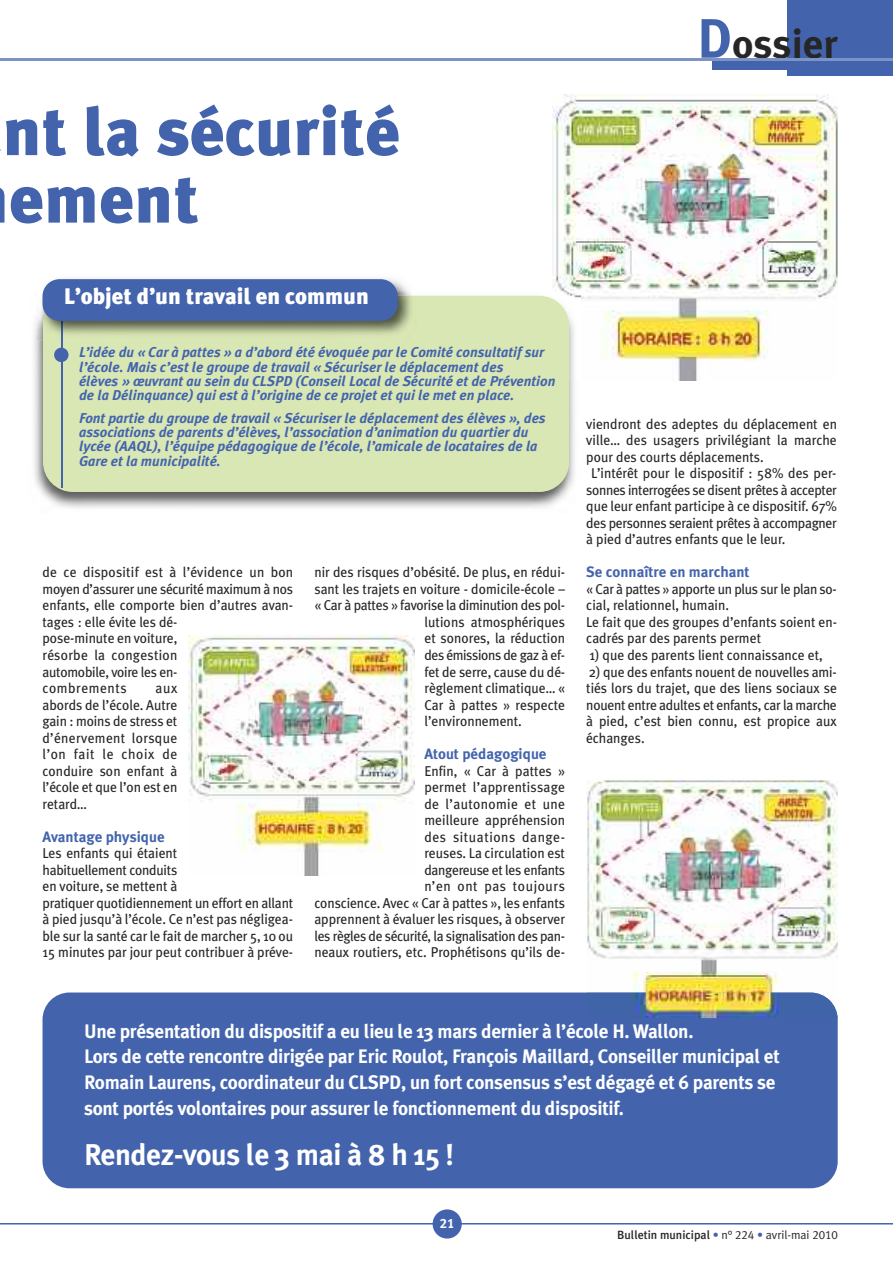
<style>
.page{position:relative;width:893px;height:1263px;background:#fff}
.page>*{position:absolute;margin:0;border:0;box-sizing:border-box;transform-origin:0 0}
.t1{font:900 67.5px/67.5px "Meta Plus";letter-spacing:.005em;color:#4364ad}
.t2{font:700 40.5px "Meta Plus";color:#272627}
.t3{font:700 30px "Meta Plus";letter-spacing:-.015em;color:#fff}
.t4{font:900 22.5px "Meta Plus";color:#fff}
.t5{font:700 19.5px/25.5px "Meta Plus";letter-spacing:-.015em;color:#fff}
.t6{font:700 15px "Meta Plus";color:#4364ad}
.t7{font:14.25px/16.5px "Meta Plus";color:#272627;scale:.96 1}
.t8{font:italic 700 14.25px/14.2px "Meta Plus";color:#4364ad}
.t9{font:14.25px "Meta Plus";letter-spacing:-.02em;color:#272627;scale:.96 1}
.t10{font:14.25px "Meta Plus";letter-spacing:-.025em;color:#272627;scale:.96 1}
.t11{font:14.25px "Meta Plus";letter-spacing:-.03em;color:#272627;scale:.96 1}
.t12{font:13.5px "Meta Plus Bold Caps";color:#fff}
.t13{font:500 12px "Meta Plus";color:#272627}
.s1{font-size:55.5px;color:#4364ad}
.s2{font-family:"Meta Plus Normal";font-weight:400;color:#4364ad}
.s3{font-family:"Meta Plus Normal";font-weight:400}
.s4{font-family:"Meta Plus Normal Caps";font-weight:400}
</style>
<div class="page">
<hr style="left:0;top:1223px;width:893px;height:1px;background:#4364ad">
<div style="left:433px;top:1209px;width:29px;height:29px;background:#4364ad;border-radius:50%"></div>
<div style="left:787px;top:0;width:106px;height:76px;background:#4364ad"></div>
<div style="left:712px;top:61px;width:181px;height:9px;background:#4364ad"></div>
<hr style="left:0;top:59px;width:893px;height:2px;background:#7b93c5">
<div style="left:43px;top:992px;width:795px;height:196px;background:#4364ad;border-radius:27px"></div>
<img style="left:189px;top:635px;width:225px;height:241px">
<img style="left:552px;top:95px;width:286px;height:286px">
<img style="left:34px;top:292px;width:546px;height:216px">
<div style="left:43px;top:296px;width:526px;height:196px;background:#d9e7b4;border-radius:30px"></div>
<hr style="left:61px;top:317px;width:2px;height:171px;background:#4364ad">
<div style="left:54px;top:348px;width:15px;height:14px;background:#4364ad;border-radius:50%"></div>
<img style="left:36px;top:278px;width:381px;height:62px">
<img style="left:43px;top:296px;width:374px;height:44px">
<img style="left:61px;top:321px;width:2px;height:19px">
<div style="left:43px;top:279px;width:355px;height:42px;background:#4364ad;border-radius:17px"></div>
<img style="left:587px;top:780px;width:251px;height:212px">
<img style="left:587px;top:992px;width:251px;height:26px">
<h1 class="t1" style="left:3px;top:98px;width:399px">nt la sécurité ement</h1>
<h2 class="t2" style="left:697px;top:20px;width:142px"><span class="s1">D</span>ossier</h2>
<h3 class="t4" style="left:64px;top:283px;width:307px">L’objet d’un travail en commun</h3>
<p class="t8" style="left:79px;top:345px;width:478px">L’idée du « Car à pattes » a d’abord été évoquée par le Comité consultatif sur l’école. Mais c’est le groupe de travail « Sécuriser le déplacement des<br>élèves » œuvrant au sein du CLSPD (Conseil Local de Sécurité et de Prévention de la Délinquance) qui est à l’origine de ce projet et qui le met en place.</p>
<p class="t8" style="left:79px;top:411px;width:468px">Font partie du groupe de travail « Sécuriser le déplacement des élèves », des associations de parents d’élèves, l’association d’animation du quartier du lycée (AAQL), l’équipe pédagogique de l’école, l’amicale de locataires de la Gare et la municipalité.</p>
<p class="t7" style="left:43px;top:564px;width:263px">de ce dispositif est à l’évidence un bon moyen d’assurer une sécurité maximum à nos enfants, elle comporte bien d’autres avan&shy;tages : elle évite les dé-<br>pose-minute en voiture,<br>résorbe la congestion<br>automobile, voire les en-<br>combrements</p>
<p class="t7" style="left:43px;top:680px;width:142px;text-align:justify;text-indent:113px">aux abords de l’école. Autre gain : moins de stress et d’énervement lorsque l’on fait le choix de conduire son enfant à l’école et que l’on est en retard…</p>
<p class="t6" style="left:43px;top:827px;width:124px">Avantage physique</p>
<p class="t7" style="left:43px;top:845px;width:263px">Les enfants qui étaient<br>habituellement conduits<br>en voiture, se mettent à<br>pratiquer quotidiennement un effort en allant à pied jusqu’à l’école. Ce n’est pas négligea&shy;ble sur la santé car le fait de marcher 5, 10 ou 15 minutes par jour peut contribuer à préve-</p>
<p class="t7" style="left:314px;top:564px;width:263px">nir des risques d’obésité. De plus, en rédui-</p>
<p class="t7" style="left:314px;top:581px;width:263px">sant les trajets en voiture - domicile-école –</p>
<p class="t9" style="left:314px;top:597px;width:263px">« Car à pattes » favorise la diminution des pol-</p>
<p class="t7" style="left:424px;top:614px;width:148px">lutions atmosphériques</p>
<p class="t7" style="left:424px;top:630px;width:148px">et sonores, la réduction</p>
<p class="t11" style="left:424px;top:647px;width:148px">des émissions de gaz à ef-</p>
<p class="t7" style="left:424px;top:663px;width:148px">fet de serre, cause du dé-</p>
<p class="t7" style="left:424px;top:680px;width:148px">règlement climatique… «</p>
<p class="t7" style="left:424px;top:696px;width:148px">Car à pattes » respecte</p>
<p class="t7" style="left:424px;top:713px;width:103px">l’environnement.</p>
<p class="t6" style="left:424px;top:745px;width:124px">Atout pédagogique</p>
<p class="t7" style="left:314px;top:762px;width:263px;text-align:right">Enfin, « Car à pattes »<br>permet l’apprentissage<br>de l’autonomie et une<br>meilleure appréhension<br>des situations dange-<br>reuses. La circulation est<br>dangereuse et les enfants<br>n’en ont pas toujours<br>conscience. Avec « Car à pattes », les enfants apprennent à évaluer les risques, à observer les règles de sécurité, la signalisation des pan&shy;neaux routiers, etc. Prophétisons qu’ils de-</p>
<p class="t7" style="left:586px;top:416px;width:263px">viendront des adeptes du déplacement en</p>
<p class="t7" style="left:586px;top:432px;width:263px">ville… des usagers privilégiant la marche</p>
<p class="t7" style="left:586px;top:449px;width:186px">pour des courts déplacements.</p>
<p class="t7" style="left:591px;top:465px;width:257px">L’intérêt pour le dispositif : 58% des per-</p>
<p class="t10" style="left:586px;top:482px;width:263px">sonnes interrogées se disent prêtes à accepter</p>
<p class="t7" style="left:586px;top:498px;width:263px">que leur enfant participe à ce dispositif. 67%</p>
<p class="t9" style="left:586px;top:515px;width:262px">des personnes seraient prêtes à accompagner</p>
<p class="t7" style="left:586px;top:531px;width:209px">à pied d’autres enfants que le leur.</p>
<p class="t6" style="left:586px;top:563px;width:165px">Se connaître en marchant</p>
<p class="t7" style="left:586px;top:581px;width:263px">« Car à pattes » apporte un plus sur le plan so&shy;cial, relationnel, humain.<br>Le fait que des groupes d’enfants soient en&shy;cadrés par des parents permet</p>
<p class="t7" style="left:589px;top:647px;width:245px">1) que des parents lient connaissance et,</p>
<p class="t7" style="left:586px;top:663px;width:263px;text-align:justify">2) que des enfants nouent de nouvelles ami&shy;tiés lors du trajet, que des liens sociaux se nouent entre adultes et enfants, car la marche à pied, c’est bien connu, est propice aux échanges.</p>
<p class="t5" style="left:84px;top:1018px;width:697px">Une présentation du dispositif a eu lieu le 13 mars dernier à l’école H. Wallon.<br>Lors de cette rencontre dirigée par Eric Roulot, François Maillard, Conseiller municipal et Romain Laurens, coordinateur du CLSPD, un fort consensus s’est dégagé et 6 parents se sont portés volontaires pour assurer le fonctionnement du dispositif.</p>
<h3 class="t3" style="left:84px;top:1137px;width:372px">Rendez-vous le 3 mai à 8 h 15 !</h3>
<p class="t12" style="left:440px;top:1215px;width:16px">21</p>
<p class="t13" style="left:617px;top:1227px;width:222px">Bulletin municipal <span class="s2">•</span> <span class="s3">n°</span> <span class="s4">224</span> <span class="s2">•</span> <span class="s3">avril-mai</span> <span class="s4">2010</span></p>
</div>
